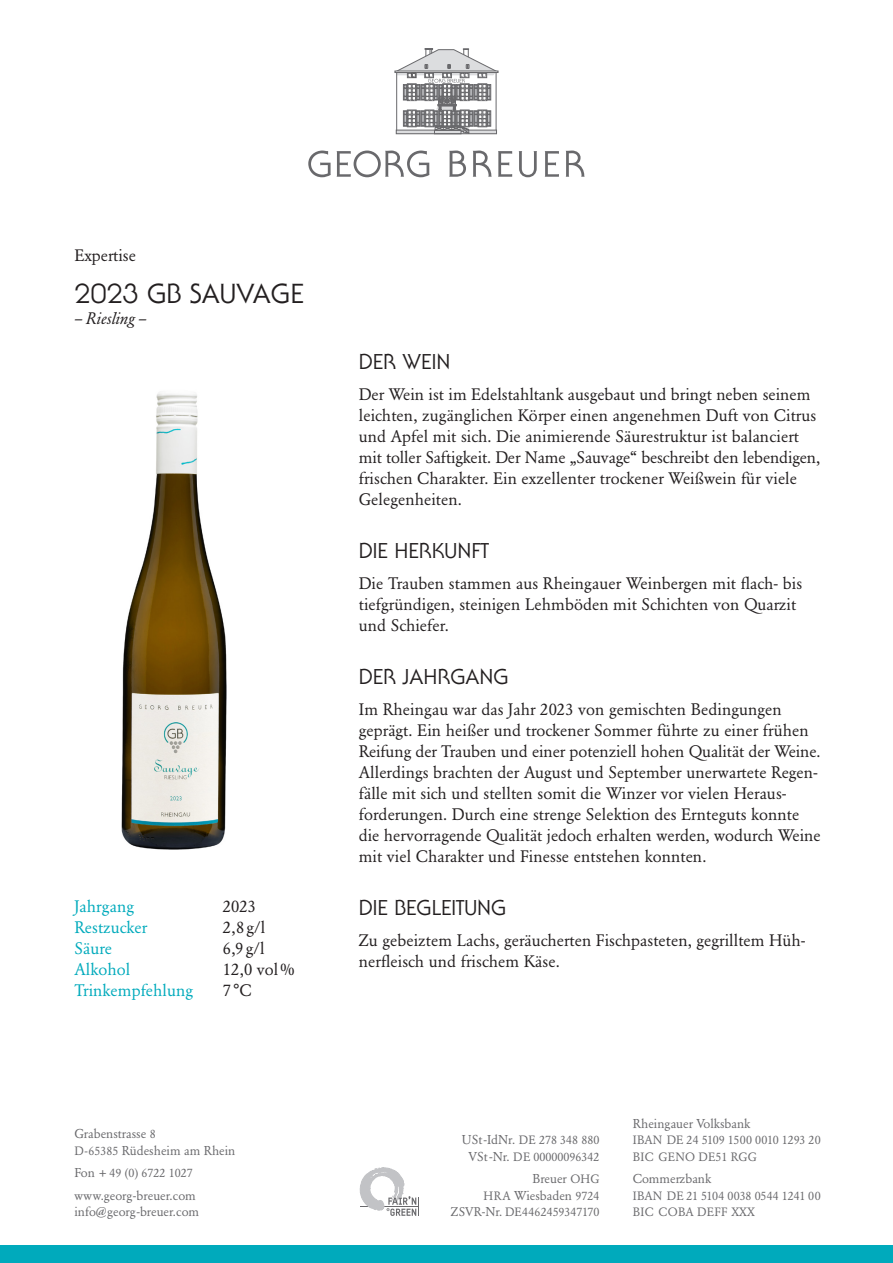
<style>
.page{position:relative;width:893px;height:1263px;background:#fff}
.page>*{position:absolute;margin:0;border:0;box-sizing:border-box;transform-origin:0 0}
.t1{font:27px "Serif Gothic Std";color:#231f20}
.t2{font:21px "Serif Gothic Std";color:#231f20}
.t3{font:16.5px/21px "Garamond Berth BQ";letter-spacing:.005em;color:#231f20}
.t4{font:16.5px "Garamond Berth BQ";letter-spacing:.005em;color:#00aabc}
.t5{font:italic 16.5px "Garamond Berth BQ";color:#231f20}
.t6{font:12.75px/16.5px "Garamond Berth BQ";color:#69696c}
.t7{font:12px/16.5px "Garamond Berth BQ";color:#69696c}
.s1{font-size:12px}
.s2{font-size:12.75px}
.s3{font-size:12.45px}
</style>
<div class="page">
<svg style="left:473px;top:151px;width:19px;height:26px"></svg>
<svg style="left:566px;top:151px;width:19px;height:26px"></svg>
<svg style="left:449px;top:151px;width:17px;height:26px"></svg>
<svg style="left:545px;top:151px;width:14px;height:26px"></svg>
<svg style="left:498px;top:151px;width:14px;height:26px"></svg>
<svg style="left:519px;top:151px;width:18px;height:26px"></svg>
<svg style="left:308px;top:151px;width:121px;height:26px"></svg>
<svg style="left:394px;top:48px;width:105px;height:86px"></svg>
<div style="left:0;top:1246px;width:893px;height:17px;background:#00aabc"></div>
<svg style="left:360px;top:1167px;width:59px;height:49px"></svg>
<img style="left:121px;top:393px;width:106px;height:457px">
<p class="t3" style="left:74px;top:245px;width:63px">Expertise</p>
<h1 class="t1" style="left:74px;top:277px;width:231px">2023 GB SAUVAGE</h1>
<p class="t5" style="left:74px;top:308px;width:73px">– Riesling –</p>
<p class="t4" style="left:74px;top:897px;width:61px">Jahrgang</p>
<p class="t3" style="left:223px;top:896px;width:35px">2023</p>
<p class="t4" style="left:74px;top:918px;width:74px">Restzucker</p>
<p class="t3" style="left:223px;top:917px;width:44px">2,8 g/l</p>
<p class="t4" style="left:74px;top:939px;width:39px">Säure</p>
<p class="t3" style="left:223px;top:938px;width:43px">6,9 g/l</p>
<p class="t4" style="left:74px;top:960px;width:57px">Alkohol</p>
<p class="t3" style="left:223px;top:959px;width:73px">12,0 vol%</p>
<p class="t4" style="left:74px;top:981px;width:120px">Trinkempfehlung</p>
<p class="t3" style="left:223px;top:980px;width:30px">7°C</p>
<p class="t6" style="left:74px;top:1126px;width:162px">Grabenstrasse <span class="s1">8<br>D-65385</span> Rüdesheim am Rhein</p>
<p class="t7" style="left:74px;top:1165px;width:120px"><span class="s2">Fon</span> + 49 (0) 6722 1027</p>
<p class="t6" style="left:74px;top:1187px;width:126px">www.georg-breuer.com info@georg-breuer.com</p>
<p class="t2" style="left:359px;top:349px;width:93px">DER WEIN</p>
<p class="t3" style="left:359px;top:384px;width:463px">Der Wein ist im Edelstahltank ausgebaut und bringt neben seinem leichten, zugänglichen Körper einen angenehmen Duft von Citrus und Apfel mit sich. Die animierende Säurestruktur ist balanciert mit toller Saftigkeit. Der Name „Sauvage“ beschreibt den lebendigen, frischen Charakter. Ein exzellenter trockener Weißwein für viele Gelegenheiten.</p>
<p class="t2" style="left:359px;top:538px;width:132px">DIE HERKUNFT</p>
<p class="t3" style="left:359px;top:573px;width:445px">Die Trauben stammen aus Rheingauer Weinbergen mit flach- bis tiefgründigen, steinigen Lehmböden mit Schichten von Quarzit und Schiefer.</p>
<p class="t2" style="left:359px;top:664px;width:151px">DER JAHRGANG</p>
<p class="t3" style="left:359px;top:699px;width:463px">Im Rheingau war das Jahr 2023 von gemischten Bedingungen geprägt. Ein heißer und trockener Sommer führte zu einer frühen Reifung der Trauben und einer potenziell hohen Qualität der Weine.<br>Allerdings brachten der August und September unerwartete Regen&shy;fälle mit sich und stellten somit die Winzer vor vielen Heraus&shy;forderungen. Durch eine strenge Selektion des Ernteguts konnte die hervorragende Qualität jedoch erhalten werden, wodurch Weine mit viel Charakter und Finesse entstehen konnten.</p>
<p class="t2" style="left:359px;top:895px;width:149px">DIE BEGLEITUNG</p>
<p class="t3" style="left:359px;top:930px;width:448px">Zu gebeiztem Lachs, geräucherten Fischpasteten, gegrilltem Hüh&shy;nerfleisch und frischem Käse.</p>
<p class="t7" style="left:462px;top:1132px;width:139px;text-align:center"><span class="s2">USt-IdNr.</span> DE 278 348 880<br><span class="s2">VSt-Nr.</span> DE 00000096342</p>
<p class="t6" style="left:484px;top:1171px;width:117px;text-align:right">Breuer <span class="s1">OHG<br>HRA</span> Wiesbaden <span class="s1">9724</span></p>
<p class="t7" style="left:451px;top:1204px;width:150px"><span class="s3">ZSVR</span><span class="s2">-Nr.</span> DE4462459347170</p>
<p class="t6" style="left:633px;top:1115px;width:119px">Rheingauer Volksbank</p>
<p class="t7" style="left:633px;top:1132px;width:189px">IBAN DE 24 5109 1500 0010 1293 20<br>BIC GENO DE51 RGG</p>
<p class="t6" style="left:633px;top:1171px;width:80px">Commerzbank</p>
<p class="t7" style="left:633px;top:1187px;width:189px">IBAN DE 21 5104 0038 0544 1241 00<br>BIC COBA DEFF XXX</p>
</div>
